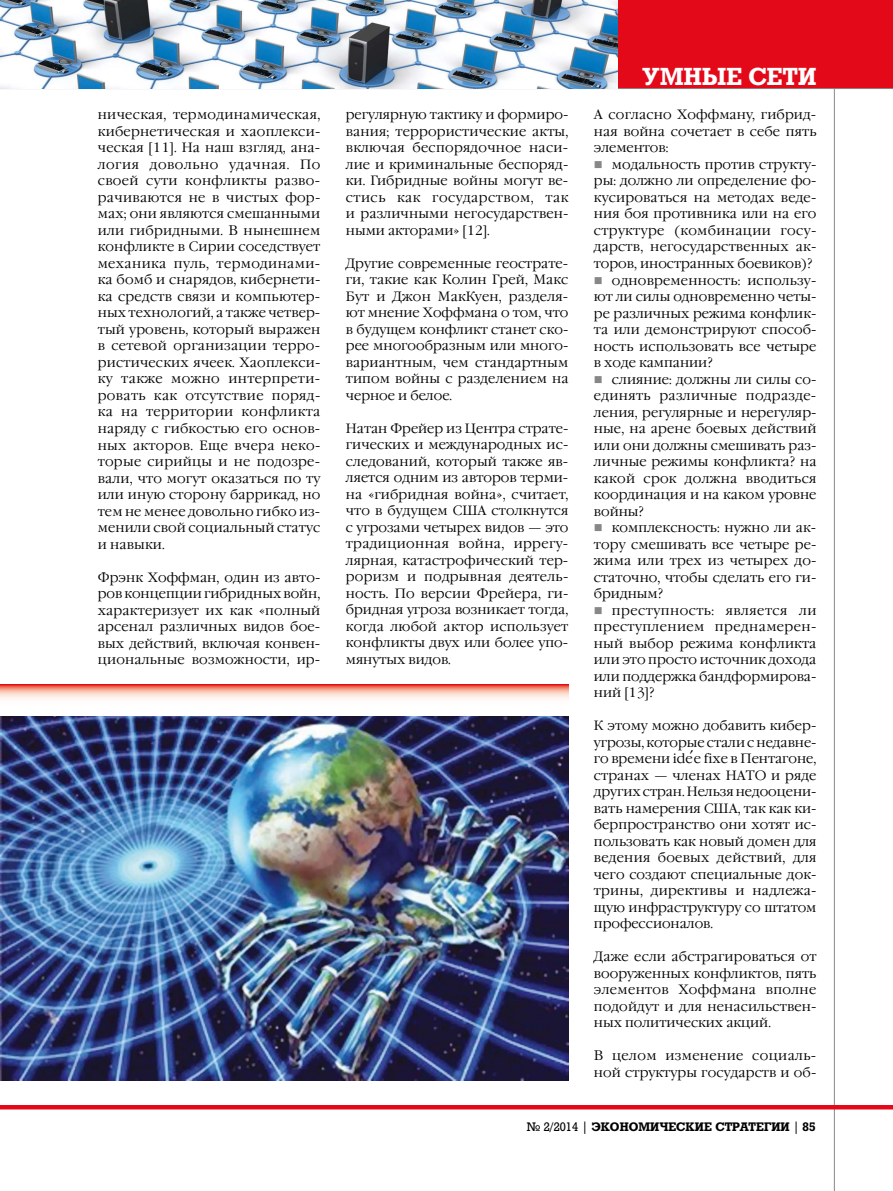
<style>
.page{position:relative;width:893px;height:1191px;background:#fff}
.page>*{position:absolute;margin:0;border:0;box-sizing:border-box;transform-origin:0 0}
.t1{font:700 24px "Rodeo";letter-spacing:.01em;color:#fff}
.t2{font:300 13.5px/16.5px "Garamond C";letter-spacing:.01em;color:#000;text-align:justify}
.t3{font:300 13.5px "Garamond C";letter-spacing:.03em;color:#000}
.t4{font:300 13.5px "Garamond C";letter-spacing:.035em;color:#000}
.t5{font:700 12px "Rodeo";color:#000}
.s1{font-weight:400}
</style>
<div class="page">
<div style="left:617px;top:0;width:276px;height:89px;background:#e40919"></div>
<hr style="left:834px;top:88px;width:1px;height:1103px;background:#868786">
<hr style="left:0;top:1105px;width:893px;height:4px;background:#e40919">
<hr style="left:0;top:88px;width:893px;height:1px;background:#868786">
<img style="left:0;top:0;width:618px;height:88px">
<img style="left:0;top:716px;width:568px;height:364px">
<svg style="left:0;top:684px;width:568px;height:15px;background:#f5ab9f"></svg>
<p class="t2" style="left:98px;top:107px;width:224px">ническая, термодинамическая, кибернетическая и хаоплекси&shy;ческая [11]. На наш взгляд, ана&shy;логия довольно удачная. По своей сути конфликты разво&shy;рачиваются не в чистых фор&shy;мах; они являются смешанными или гибридными. В нынешнем конфликте в Сирии соседствует механика пуль, термодинами&shy;ка бомб и снарядов, кибернети&shy;ка средств связи и компьютер&shy;ных технологий, а также четвер&shy;тый уровень, который выражен в сетевой организации терро&shy;ристических ячеек. Хаоплекси&shy;ку также можно интерпрети&shy;ровать как отсутствие поряд&shy;ка на территории конфликта наряду с гибкостью его основ&shy;ных акторов. Еще вчера неко&shy;торые сирийцы и не подозре&shy;вали, что могут оказаться по ту или иную сторону баррикад, но тем не менее довольно гибко из&shy;менили свой социальный статус и навыки.</p>
<p class="t2" style="left:98px;top:569px;width:224px">Фрэнк Хоффман, один из авто&shy;ров концепции гибридных войн, характеризует их как «полный арсенал различных видов бое&shy;вых действий, включая конвен&shy;циональные возможности, ир-</p>
<p class="t2" style="left:346px;top:107px;width:224px">регулярную тактику и формиро&shy;вания; террористические акты, включая беспорядочное наси&shy;лие и криминальные беспоряд&shy;ки. Гибридные войны могут ве&shy;стись как государством, так и различными негосударствен&shy;ными акторами» [12].</p>
<p class="t2" style="left:346px;top:255px;width:224px">Другие современные геострате&shy;ги, такие как Колин Грей, Макс Бут и Джон МакКуен, разделя&shy;ют мнение Хоффмана о том, что в будущем конфликт станет ско&shy;рее многообразным или много&shy;вариантным, чем стандартным типом войны с разделением на черное и белое.</p>
<p class="t2" style="left:346px;top:420px;width:224px">Натан Фрейер из Центра страте&shy;гических и международных ис&shy;следований, который также яв&shy;ляется одним из авторов терми&shy;на «гибридная война», считает, что в будущем США столкнутся с угрозами четырех видов — это традиционная война, иррегу&shy;лярная, катастрофический тер&shy;роризм и подрывная деятель&shy;ность. По версии Фрейера, ги&shy;бридная угроза возникает тогда, когда любой актор использует конфликты двух или более упо&shy;мянутых видов.</p>
<h1 class="t1" style="left:642px;top:62px;width:176px">УМНЫЕ СЕТИ</h1>
<p class="t2" style="left:594px;top:107px;width:224px">А согласно Хоффману, гибрид&shy;ная война сочетает в себе пять элементов:</p>
<p class="t2" style="left:612px;top:156px;width:206px">модальность против структу-</p>
<p class="t2" style="left:594px;top:173px;width:224px">ры: должно ли определение фо-</p>
<p class="t2" style="left:594px;top:189px;width:224px">кусироваться на методах веде-</p>
<p class="t2" style="left:594px;top:206px;width:224px">ния боя противника или на его</p>
<p class="t3" style="left:594px;top:223px;width:224px">структуре (комбинации госу-</p>
<p class="t2" style="left:594px;top:239px;width:224px">дарств, негосударственных ак-</p>
<p class="t2" style="left:594px;top:255px;width:220px">торов, иностранных боевиков)?</p>
<p class="t2" style="left:612px;top:272px;width:206px">одновременность: использу-</p>
<p class="t2" style="left:594px;top:288px;width:224px">ют ли силы одновременно четы-</p>
<p class="t2" style="left:594px;top:305px;width:224px">ре различных режима конфлик-</p>
<p class="t2" style="left:594px;top:321px;width:224px">та или демонстрируют способ-</p>
<p class="t2" style="left:594px;top:338px;width:224px">ность использовать все четыре</p>
<p class="t2" style="left:594px;top:354px;width:120px">в ходе кампании?</p>
<p class="t2" style="left:612px;top:371px;width:206px">слияние: должны ли силы со-</p>
<p class="t2" style="left:594px;top:387px;width:224px">единять различные подразде-</p>
<p class="t2" style="left:594px;top:404px;width:224px">ления, регулярные и нерегуляр-</p>
<p class="t2" style="left:594px;top:420px;width:224px">ные, на арене боевых действий</p>
<p class="t2" style="left:594px;top:437px;width:224px">или они должны смешивать раз-</p>
<p class="t2" style="left:594px;top:453px;width:224px">личные режимы конфликта? на</p>
<p class="t2" style="left:594px;top:470px;width:224px">какой срок должна вводиться</p>
<p class="t2" style="left:594px;top:486px;width:224px">координация и на каком уровне</p>
<p class="t2" style="left:594px;top:503px;width:52px">войны?</p>
<p class="t2" style="left:612px;top:519px;width:206px">комплексность: нужно ли ак-</p>
<p class="t2" style="left:594px;top:536px;width:224px">тору смешивать все четыре ре-</p>
<p class="t2" style="left:594px;top:552px;width:224px">жима или трех из четырех до-</p>
<p class="t2" style="left:594px;top:569px;width:224px">статочно, чтобы сделать его ги-</p>
<p class="t2" style="left:594px;top:585px;width:71px">бридным?</p>
<p class="t4" style="left:612px;top:602px;width:206px">преступность: является ли</p>
<p class="t3" style="left:594px;top:619px;width:224px">преступлением преднамерен-</p>
<p class="t2" style="left:594px;top:635px;width:224px">ный выбор режима конфликта</p>
<p class="t2" style="left:594px;top:651px;width:224px">или это просто источник дохода</p>
<p class="t2" style="left:594px;top:668px;width:224px">или поддержка бандформирова-</p>
<p class="t2" style="left:594px;top:684px;width:62px">ний [13]?</p>
<p class="t2" style="left:594px;top:717px;width:224px">К этому можно добавить кибер&shy;угрозы, которые стали с недавне&shy;го времени idee fixe в Пентагоне, странах — членах НАТО и ряде других стран. Нельзя недооцени&shy;вать намерения США, так как ки&shy;берпространство они хотят ис&shy;пользовать как новый домен для ведения боевых действий, для чего создают специальные док&shy;трины, директивы и надлежа&shy;щую инфраструктуру со штатом профессионалов.</p>
<p class="t2" style="left:594px;top:948px;width:224px">Даже если абстрагироваться от вооруженных конфликтов, пять элементов Хоффмана вполне подойдут и для ненасильствен&shy;ных политических акций.</p>
<p class="t2" style="left:594px;top:1047px;width:224px">В целом изменение социаль&shy;ной структуры государств и об-</p>
<p class="t5" style="left:527px;top:1119px;width:290px"><span class="s1">№ 2/2014 |</span> ЭКОНОМИЧЕСКИЕ СТРАТЕГИИ <span class="s1">|</span> 85</p>
</div>
